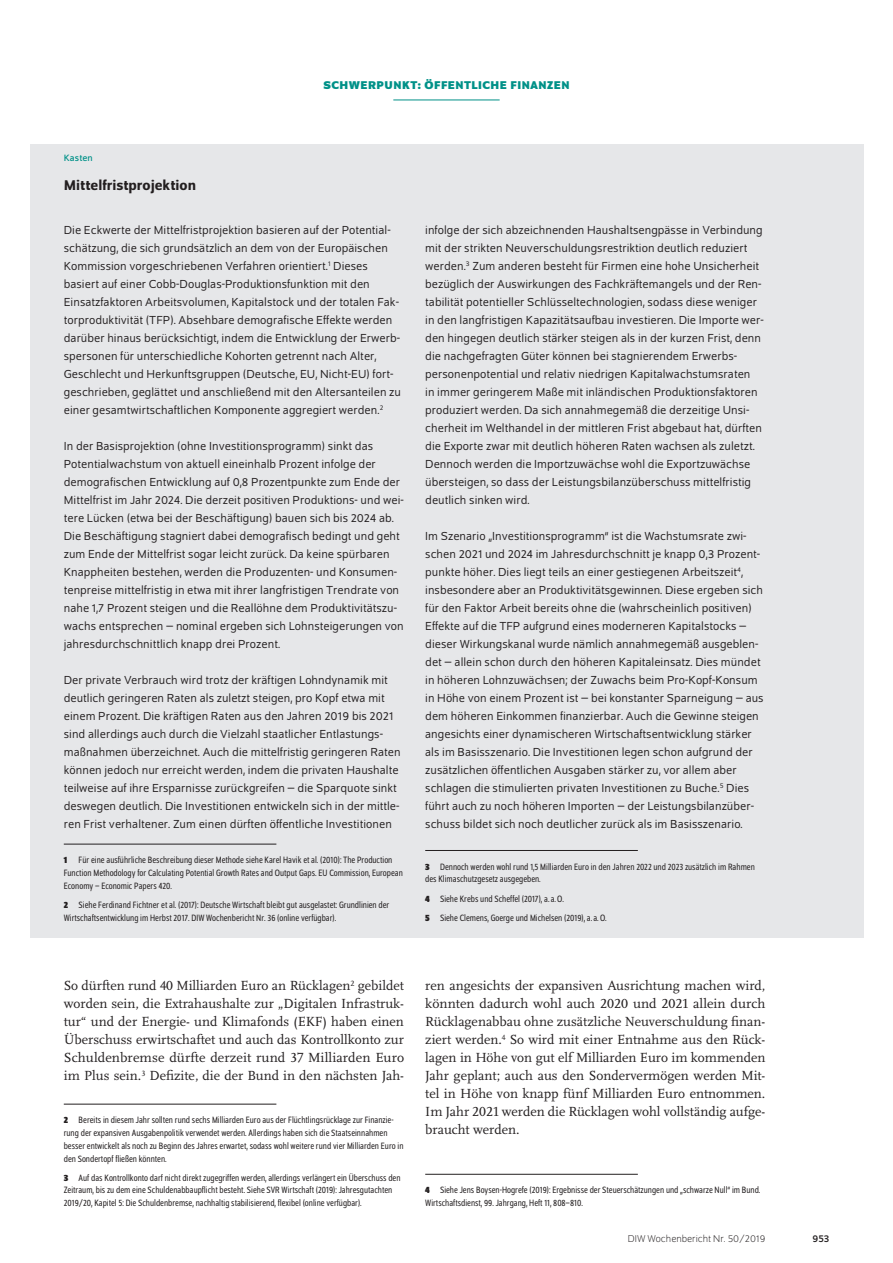
<style>
.page{position:relative;width:893px;height:1263px;background:#fff}
.page>*{position:absolute;margin:0;border:0;box-sizing:border-box;transform-origin:0 0}
.t1{font:500 15px "Schumpeter";color:#231f20}
.t2{font:13.8px/18px "Scala Pro";color:#231f20;text-align:justify}
.t3{font:12.3px/18px "Schumpeter Blond";letter-spacing:.005em;color:#231f20}
.t4{font:700 12px "Schumpeter";letter-spacing:.04em;color:#009188}
.t5{font:300 10.5px "Schumpeter";color:#231f20}
.t6{font:10.5px "Schumpeter";color:#231f20}
.t7{font:semi-condensed 9.75px/12.8px "Schumpeter Blond";color:#231f20}
.t8{font:9.75px "Schumpeter";letter-spacing:.01em;color:#009188}
.s1{font-family:"Schumpeter";font-weight:700}
</style>
<div class="page">
<hr style="left:393px;top:100px;width:107px;height:1px;background:#009188">
<hr style="left:425px;top:1174px;width:213px;height:1px;background:#231f20">
<hr style="left:64px;top:1104px;width:212px;height:1px;background:#231f20">
<div style="left:30px;top:144px;width:833px;height:794px;background:#e6e7e9"></div>
<hr style="left:64px;top:844px;width:212px;height:1px;background:#231f20">
<hr style="left:425px;top:850px;width:213px;height:1px;background:#231f20">
<p class="t4" style="left:323px;top:79px;width:248px">SCHWERPUNKT: ÖFFENTLICHE FINANZEN</p>
<p class="t8" style="left:64px;top:154px;width:31px">Kasten</p>
<p class="t1" style="left:64px;top:177px;width:134px">Mittelfristprojektion</p>
<p class="t3" style="left:64px;top:221px;width:339px">Die Eckwerte der Mittelfristprojektion basieren auf der Potential&shy;schätzung, die sich grundsätzlich an dem von der Europäischen Kommission vorgeschriebenen Verfahren orientiert.<sup>1</sup> Dieses basiert auf einer Cobb-Douglas-Produktionsfunktion mit den Einsatzfaktoren Arbeitsvolumen, Kapitalstock und der totalen Fak&shy;torproduktivität (TFP). Absehbare demografische Effekte werden darüber hinaus berücksichtigt, indem die Entwicklung der Erwerb&shy;spersonen für unterschiedliche Kohorten getrennt nach Alter, Geschlecht und Herkunftsgruppen (Deutsche, EU, Nicht-EU) fort&shy;geschrieben, geglättet und anschließend mit den Altersanteilen zu einer gesamtwirtschaftlichen Komponente aggregiert werden.<sup>2</sup></p>
<p class="t3" style="left:64px;top:437px;width:342px">In der Basisprojektion (ohne Investitionsprogramm) sinkt das Potentialwachstum von aktuell eineinhalb Prozent infolge der demografischen Entwicklung auf 0,8 Prozentpunkte zum Ende der Mittelfrist im Jahr 2024. Die derzeit positiven Produktions- und wei&shy;tere Lücken (etwa bei der Beschäftigung) bauen sich bis 2024 ab.<br>Die Beschäftigung stagniert dabei demografisch bedingt und geht zum Ende der Mittelfrist sogar leicht zurück. Da keine spürbaren Knappheiten bestehen, werden die Produzenten- und Konsumen&shy;tenpreise mittelfristig in etwa mit ihrer langfristigen Trendrate von nahe 1,7 Prozent steigen und die Reallöhne dem Produktivitätszu&shy;wachs entsprechen – nominal ergeben sich Lohnsteigerungen von jahresdurchschnittlich knapp drei Prozent.</p>
<p class="t3" style="left:64px;top:671px;width:338px">Der private Verbrauch wird trotz der kräftigen Lohndynamik mit deutlich geringeren Raten als zuletzt steigen, pro Kopf etwa mit einem Prozent. Die kräftigen Raten aus den Jahren 2019 bis 2021 sind allerdings auch durch die Vielzahl staatlicher Entlastungs&shy;maßnahmen überzeichnet. Auch die mittelfristig geringeren Raten können jedoch nur erreicht werden, indem die privaten Haushalte teilweise auf ihre Ersparnisse zurückgreifen – die Sparquote sinkt deswegen deutlich. Die Investitionen entwickeln sich in der mittle&shy;ren Frist verhaltener. Zum einen dürften öffentliche Investitionen</p>
<p class="t7" style="left:64px;top:854px;width:341px"><span class="s1">1</span> Für eine ausführliche Beschreibung dieser Methode siehe Karel Havik et al. (2010): The Production<br>Function Methodology for Calculating Potential Growth Rates and Output Gaps. EU Commission, European<br>Economy – Economic Papers 420.</p>
<p class="t7" style="left:64px;top:899px;width:327px"><span class="s1">2</span> Siehe Ferdinand Fichtner et al. (2017): Deutsche Wirtschaft bleibt gut ausgelastet: Grundlinien der<br>Wirtschaftsentwicklung im Herbst 2017. DIW Wochenbericht Nr. 36 (online verfügbar).</p>
<p class="t3" style="left:425px;top:221px;width:340px">infolge der sich abzeichnenden Haushaltsengpässe in Verbindung mit der strikten Neuverschuldungsrestriktion deutlich reduziert werden.<sup>3</sup> Zum anderen besteht für Firmen eine hohe Unsicherheit bezüglich der Auswirkungen des Fachkräftemangels und der Ren&shy;tabilität potentieller Schlüsseltechnologien, sodass diese weniger in den langfristigen Kapazitätsaufbau investieren. Die Importe wer&shy;den hingegen deutlich stärker steigen als in der kurzen Frist, denn die nachgefragten Güter können bei stagnierendem Erwerbs&shy;personenpotential und relativ niedrigen Kapitalwachstumsraten<br>in immer geringerem Maße mit inländischen Produktionsfaktoren produziert werden. Da sich annahmegemäß die derzeitige Unsi&shy;cherheit im Welthandel in der mittleren Frist abgebaut hat, dürften die Exporte zwar mit deutlich höheren Raten wachsen als zuletzt.<br>Dennoch werden die Importzuwächse wohl die Exportzuwächse übersteigen, so dass der Leistungsbilanzüberschuss mittelfristig deutlich sinken wird.</p>
<p class="t3" style="left:425px;top:527px;width:340px">Im Szenario „Investitionsprogramm“ ist die Wachstumsrate zwi&shy;schen 2021 und 2024 im Jahresdurchschnitt je knapp 0,3 Prozent&shy;punkte höher. Dies liegt teils an einer gestiegenen Arbeitszeit<sup>4</sup>, insbesondere aber an Produktivitätsgewinnen. Diese ergeben sich für den Faktor Arbeit bereits ohne die (wahrscheinlich positiven)<br>Effekte auf die TFP aufgrund eines moderneren Kapitalstocks – dieser Wirkungskanal wurde nämlich annahmegemäß ausgeblen&shy;det – allein schon durch den höheren Kapitaleinsatz. Dies mündet in höheren Lohnzuwächsen; der Zuwachs beim Pro-Kopf-Konsum in Höhe von einem Prozent ist – bei konstanter Sparneigung – aus dem höheren Einkommen finanzierbar. Auch die Gewinne steigen angesichts einer dynamischeren Wirtschaftsentwicklung stärker als im Basisszenario. Die Investitionen legen schon aufgrund der zusätzlichen öffentlichen Ausgaben stärker zu, vor allem aber schlagen die stimulierten privaten Investitionen zu Buche.<sup>5</sup> Dies führt auch zu noch höheren Importen – der Leistungsbilanzüber&shy;schuss bildet sich noch deutlicher zurück als im Basisszenario.</p>
<p class="t7" style="left:425px;top:860px;width:331px"><span class="s1">3</span> Dennoch werden wohl rund 1,5 Milliarden Euro in den Jahren 2022 und 2023 zusätzlich im Rahmen des Klimaschutzgesetz ausgegeben.</p>
<p class="t7" style="left:425px;top:889px;width:183px;line-height:19.2px"><span class="s1">4</span> Siehe Krebs und Scheffel (2017), a.a.O.<br><span class="s1">5</span> Siehe Clemens, Goerge und Michelsen (2019), a.a.O.</p>
<p class="t2" style="left:64px;top:976px;width:342px">So dürften rund 40 Milliarden Euro an Rücklagen<sup>2</sup> gebildet worden sein, die Extrahaushalte zur „Digitalen Infrastruk&shy;tur“ und der Energie- und Klimafonds (EKF) haben einen Überschuss erwirtschaftet und auch das Kontrollkonto zur Schuldenbremse dürfte derzeit rund 37 Milliarden Euro im Plus sein.<sup>3</sup> Defizite, die der Bund in den nächsten Jah-</p>
<p class="t7" style="left:64px;top:1114px;width:341px"><span class="s1">2</span> Bereits in diesem Jahr sollten rund sechs Milliarden Euro aus der Flüchtlingsrücklage zur Finanzie&shy;rung der expansiven Ausgabenpolitik verwendet werden. Allerdings haben sich die Staatseinnahmen besser entwickelt als noch zu Beginn des Jahres erwartet, sodass wohl weitere rund vier Milliarden Euro in den Sondertopf fließen könnten.</p>
<p class="t7" style="left:64px;top:1171px;width:338px"><span class="s1">3</span> Auf das Kontrollkonto darf nicht direkt zugegriffen werden, allerdings verlängert ein Überschuss den<br>Zeitraum, bis zu dem eine Schuldenabbaupflicht besteht. Siehe SVR Wirtschaft (2019): Jahresgutachten<br>2019/20, Kapitel 5: Die Schuldenbremse, nachhaltig stabilisierend, flexibel (online verfügbar).</p>
<p class="t2" style="left:425px;top:976px;width:342px">ren angesichts der expansiven Ausrichtung machen wird, könnten dadurch wohl auch 2020 und 2021 allein durch Rücklagenabbau ohne zusätzliche Neuverschuldung finan&shy;ziert werden.<sup>4</sup> So wird mit einer Entnahme aus den Rück&shy;lagen in Höhe von gut elf Milliarden Euro im kommenden Jahr geplant; auch aus den Sondervermögen werden Mit&shy;tel in Höhe von knapp fünf Milliarden Euro entnommen.<br>Im Jahr 2021 werden die Rücklagen wohl vollständig aufge&shy;braucht werden.</p>
<p class="t7" style="left:425px;top:1184px;width:337px"><span class="s1">4</span> Siehe Jens Boysen-Hogrefe (2019): Ergebnisse der Steuerschätzungen und „schwarze Null“ im Bund.<br>Wirtschaftsdienst, 99. Jahrgang, Heft 11, 808–810.</p>
<p class="t5" style="left:628px;top:1234px;width:139px">DIW Wochenbericht Nr. 50/2019</p>
<p class="t6" style="left:812px;top:1233px;width:18px">953</p>
</div>
